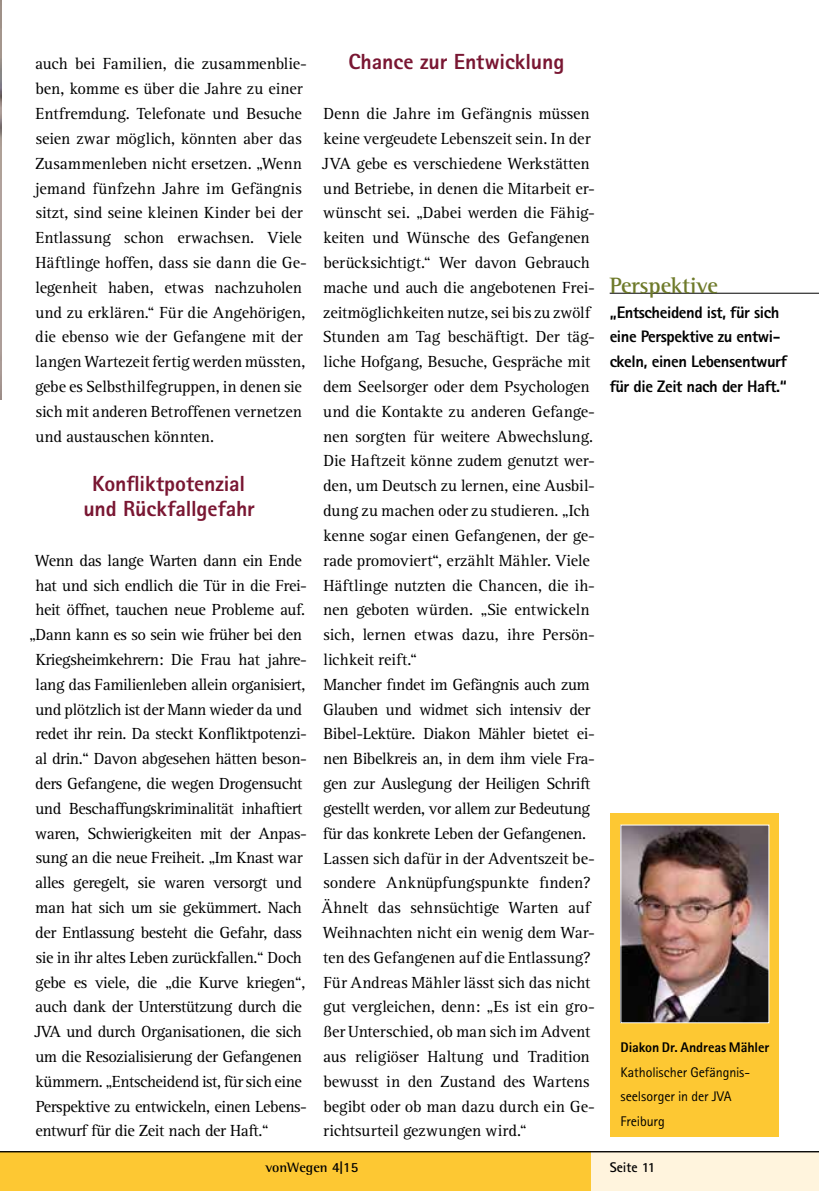
<style>
.page{position:relative;width:819px;height:1191px;background:#fff}
.page>*{position:absolute;margin:0;border:0;box-sizing:border-box;transform-origin:0 0}
.t1{font:700 22.75px "Rotis Semi Serif";color:#6e7a2a}
.t2{font:800 21.88px/24.8px "Rotis Sans Serif";letter-spacing:-.005em;color:#791632;text-align:center}
.t3{font:16.62px/24.8px "Rotis Serif";letter-spacing:-.02em;color:#000}
.t4{font:800 16.62px/24.8px "Rotis Sans Serif";letter-spacing:-.025em;color:#000}
.t5{font:14px/24.5px "Rotis Sans Serif";letter-spacing:-.005em;color:#000}
.t6{font:800 14px "Rotis Sans Serif";letter-spacing:-.005em;color:#000}
.t7{font:700 14px "Rotis Semi Serif";color:#000}
.t8{font:700 14px "Rotis Sans Serif";color:#000}
.s1{font-family:"Rotis Sans Serif"}
</style>
<div class="page">
<img style="left:0;top:0;width:1px;height:400px">
<div style="left:0;top:1151px;width:819px;height:40px;background:#fff4dd"></div>
<div style="left:0;top:1151px;width:590px;height:40px;background:#fdc833"></div>
<hr style="left:0;top:1151px;width:819px;height:1px;background:#000">
<hr style="left:609px;top:293px;width:210px;height:1px;background:#000">
<div style="left:610px;top:813px;width:169px;height:323px;background:#fdc833"></div>
<img style="left:622px;top:826px;width:145px;height:195px">
<div style="left:620px;top:824px;width:149px;height:199px;border:1px solid #fff"></div>
<p class="t3" style="left:35px;top:52px;width:273px">auch bei Familien, die zusammenblie&shy;ben, komme es über die Jahre zu einer Entfremdung. Telefonate und Besuche seien zwar möglich, könnten aber das Zusammenleben nicht ersetzen. „Wenn jemand fünfzehn Jahre im Gefängnis sitzt, sind seine kleinen Kinder bei der Entlassung schon erwachsen. Viele Häftlinge hoffen, dass sie dann die Ge&shy;legenheit haben, etwas nachzuholen und zu erklären.“ Für die Angehörigen, die ebenso wie der Gefangene mit der langen Wartezeit fertig werden müssten, gebe es Selbsthilfegruppen, in denen sie sich mit anderen Betroffenen vernetzen und austauschen könnten.</p>
<h2 class="t2" style="left:83px;top:471px;width:173px">Konfliktpotenzial und Rückfallgefahr</h2>
<p class="t3" style="left:35px;top:548px;width:268px">Wenn das lange Warten dann ein Ende</p>
<p class="t3" style="left:35px;top:573px;width:273px">hat und sich endlich die Tür in die Frei-</p>
<p class="t3" style="left:35px;top:598px;width:271px">heit öffnet, tauchen neue Probleme auf.</p>
<p class="t3" style="left:29px;top:622px;width:274px">„Dann kann es so sein wie früher bei den</p>
<p class="t3" style="left:36px;top:647px;width:273px">Kriegsheimkehrern: Die Frau hat jahre-</p>
<p class="t3" style="left:35px;top:672px;width:271px">lang das Familienleben allein organisiert,</p>
<p class="t3" style="left:35px;top:697px;width:268px">und plötzlich ist der Mann wieder da und</p>
<p class="t3" style="left:35px;top:722px;width:273px">redet ihr rein. Da steckt Konfliktpotenzi-</p>
<p class="t3" style="left:35px;top:747px;width:273px">al drin.“ Davon abgesehen hätten beson-</p>
<p class="t3" style="left:35px;top:771px;width:269px">ders Gefangene, die wegen Drogensucht</p>
<p class="t3" style="left:35px;top:796px;width:268px">und Beschaffungskriminalität inhaftiert</p>
<p class="t3" style="left:35px;top:821px;width:273px">waren, Schwierigkeiten mit der Anpas-</p>
<p class="t3" style="left:36px;top:846px;width:268px">sung an die neue Freiheit. „Im Knast war</p>
<p class="t3" style="left:35px;top:871px;width:268px">alles geregelt, sie waren versorgt und</p>
<p class="t3" style="left:35px;top:895px;width:268px">man hat sich um sie gekümmert. Nach</p>
<p class="t3" style="left:35px;top:920px;width:268px">der Entlassung besteht die Gefahr, dass</p>
<p class="t3" style="left:36px;top:945px;width:268px">sie in ihr altes Leben zurückfallen.“ Doch</p>
<p class="t3" style="left:35px;top:970px;width:272px">gebe es viele, die „die Kurve kriegen“,</p>
<p class="t3" style="left:35px;top:995px;width:268px">auch dank der Unterstützung durch die</p>
<p class="t3" style="left:34px;top:1019px;width:269px">JVA und durch Organisationen, die sich</p>
<p class="t3" style="left:35px;top:1044px;width:268px">um die Resozialisierung der Gefangenen</p>
<p class="t3" style="left:36px;top:1069px;width:268px">kümmern. „Entscheidend ist, für sich eine</p>
<p class="t3" style="left:36px;top:1094px;width:273px">Perspektive zu entwickeln, einen Lebens-</p>
<p class="t3" style="left:35px;top:1119px;width:235px">entwurf für die Zeit nach der Haft.“</p>
<h2 class="t2" style="left:348px;top:49px;width:217px">Chance zur Entwicklung</h2>
<p class="t3" style="left:321px;top:102px;width:275px">Denn die Jahre im Gefängnis müssen keine vergeudete Lebenszeit sein. In der JVA gebe es verschiedene Werkstätten und Betriebe, in denen die Mitarbeit er&shy;wünscht sei. „Dabei werden die Fähig&shy;keiten und Wünsche des Gefangenen berücksichtigt.“ Wer davon Gebrauch mache und auch die angebotenen Frei&shy;zeitmöglichkeiten nutze, sei bis zu zwölf Stunden am Tag beschäftigt. Der täg&shy;liche Hofgang, Besuche, Gespräche mit dem Seelsorger oder dem Psychologen und die Kontakte zu anderen Gefange&shy;nen sorgten für weitere Abwechslung.<br>Die Haftzeit könne zudem genutzt wer&shy;den, um Deutsch zu lernen, eine Ausbil&shy;dung zu machen oder zu studieren. „Ich kenne sogar einen Gefangenen, der ge&shy;rade promoviert“, erzählt Mähler. Viele Häftlinge nutzten die Chancen, die ih&shy;nen geboten würden. „Sie entwickeln sich, lernen etwas dazu, ihre Persön&shy;lichkeit reift.“<br>Mancher findet im Gefängnis auch zum Glauben und widmet sich intensiv der Bibel-Lektüre. Diakon Mähler bietet ei&shy;nen Bibelkreis an, in dem ihm viele Fra&shy;gen zur Auslegung der Heiligen Schrift gestellt werden, vor allem zur Bedeutung für das konkrete Leben der Gefangenen.<br>Lassen sich dafür in der Adventszeit be&shy;sondere Anknüpfungspunkte finden?<br>Ähnelt das sehnsüchtige Warten auf Weihnachten nicht ein wenig dem War&shy;ten des Gefangenen auf die Entlassung?<br>Für Andreas Mähler lässt sich das nicht gut vergleichen, denn: „Es ist ein gro&shy;ßer Unterschied, ob man sich im Advent aus religiöser Haltung und Tradition bewusst in den Zustand des Wartens begibt oder ob man dazu durch ein Ge&shy;richtsurteil gezwungen wird.“</p>
<h1 class="t1" style="left:609px;top:271px;width:110px">Perspektive</h1>
<p class="t4" style="left:609px;top:299px;width:179px">„Entscheidend ist, für sich eine Perspektive zu entwi&shy;ckeln, einen Lebensentwurf für die Zeit nach der Haft.“</p>
<p class="t6" style="left:620px;top:1038px;width:150px">Diakon Dr. Andreas Mähler</p>
<p class="t5" style="left:620px;top:1059px;width:130px">Katholischer Gefängnis&shy;seelsorger in der JVA<br>Freiburg</p>
<p class="t7" style="left:265px;top:1159px;width:94px">vonWegen <span class="s1">4|15</span></p>
<p class="t8" style="left:609px;top:1158px;width:47px">Seite 11</p>
</div>
